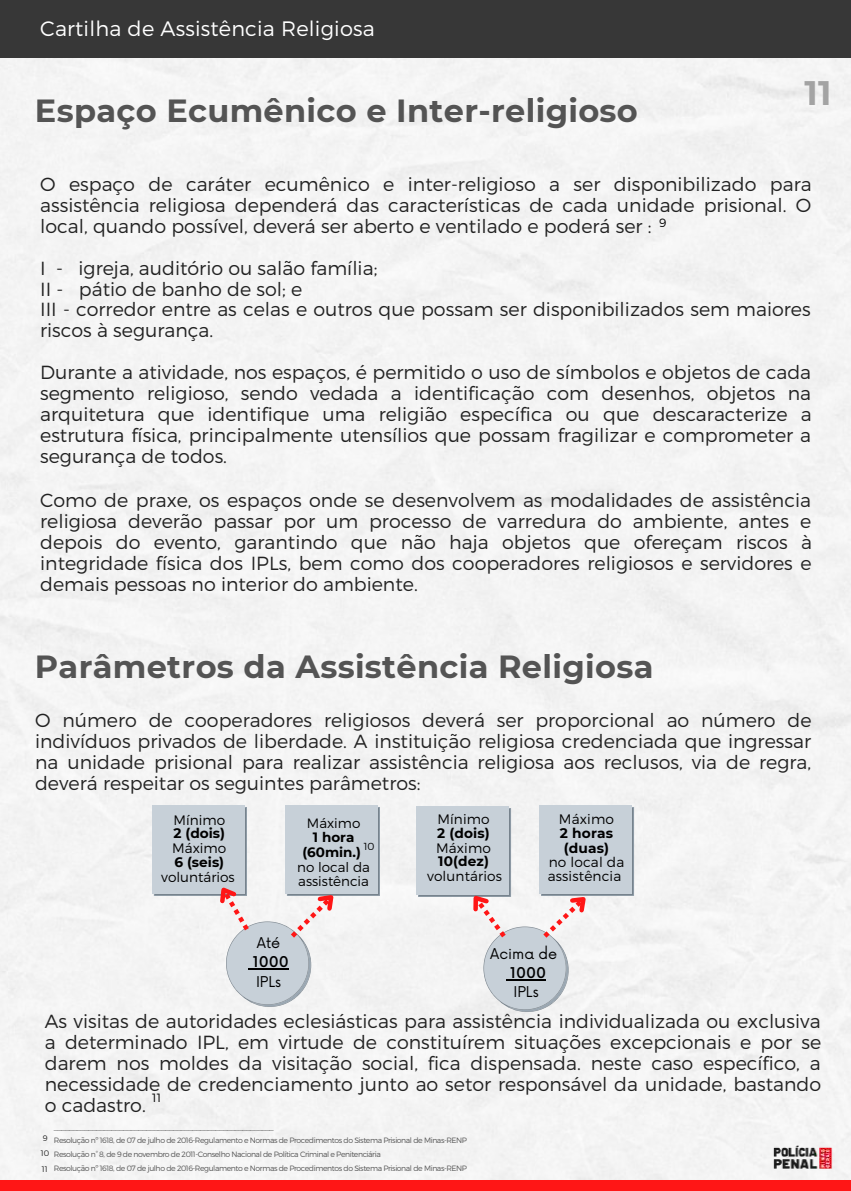
<style>
.page{position:relative;width:851px;height:1191px;background:#fff}
.page>*{position:absolute;margin:0;border:0;box-sizing:border-box;transform-origin:0 0}
.t1{font:700 34px "Montserrat";color:#a3a3a3}
.t2{font:700 32px "Montserrat";letter-spacing:.01em;color:#545454}
.t3{font:300 20.8px "Montserrat";letter-spacing:.01em;color:#fff}
.t4{font:300 19px/21px "Montserrat";color:#222;text-align:justify}
.t5{font:14.6px "Now";color:#000}
.t6{font:500 14.6px "Now";color:#000}
.t7{font:300 13.8px/13.6px "Montserrat";letter-spacing:.01em;color:#000}
.t8{font:700 13.8px/14.6px "Montserrat";letter-spacing:.01em;color:#000}
.t9{font:300 13.6px/13.8px "Montserrat";color:#000}
.t10{font:700 13.6px/14.8px "Montserrat";color:#000;text-align:center}
.t11{font:300 12px "Montserrat";color:#000}
.t12{font:300 10.2px "Montserrat";color:#000}
.t13{font:300 8px/15.4px "Montserrat";color:#222}
.t14{font:300 7.6px/14.2px "Montserrat";letter-spacing:-.055em;color:#545454}
</style>
<div class="page">
<div style="left:0;top:57px;width:850px;height:1124px;background:#f4f4f4"></div>
<img style="left:768px;top:1141px;width:67px;height:33px">
<div style="left:0;top:1181px;width:850px;height:9px;background:#ff1616"></div>
<div style="left:0;top:0;width:850px;height:57px;background:#373737"></div>
<div style="left:152px;top:805px;width:92px;height:88px;background:#c7d0d8"></div>
<div style="left:416px;top:806px;width:92px;height:88px;background:#c7d0d8"></div>
<div style="left:538px;top:805px;width:93px;height:88px;background:#c7d0d8"></div>
<div style="left:285px;top:805px;width:92px;height:88px;background:#c7d0d8"></div>
<svg style="left:154px;top:807px;width:226px;height:200px"></svg>
<svg style="left:418px;top:807px;width:215px;height:205px"></svg>
<p class="t3" style="left:40px;top:15px;width:336px">Cartilha de Assistência Religiosa</p>
<h2 class="t2" style="left:35px;top:91px;width:604px">Espaço Ecumênico e Inter-religioso</h2>
<h1 class="t1" style="left:804px;top:72px;width:28px">11</h1>
<p class="t4" style="left:40px;top:172px;width:772px">O espaço de caráter ecumênico e inter-religioso a ser disponibilizado para assistência religiosa dependerá das características de cada unidade prisional. O local, quando possível, deverá ser aberto e ventilado e poderá ser :</p>
<p class="t4" style="left:40px;top:256px;width:771px;text-align:left">I - igreja, auditório ou salão família;<br>II - pátio de banho de sol; e<br>III - corredor entre as celas e outros que possam ser disponibilizados sem maiores riscos à segurança.</p>
<p class="t4" style="left:40px;top:361px;width:772px">Durante a atividade, nos espaços, é permitido o uso de símbolos e objetos de cada segmento religioso, sendo vedada a identificação com desenhos, objetos na arquitetura que identifique uma religião específica ou que descaracterize a estrutura física, principalmente utensílios que possam fragilizar e comprometer a segurança de todos.</p>
<p class="t4" style="left:40px;top:489px;width:773px">Como de praxe, os espaços onde se desenvolvem as modalidades de assistência religiosa deverão passar por um processo de varredura do ambiente, antes e depois do evento, garantindo que não haja objetos que ofereçam riscos à integridade física dos IPLs, bem como dos cooperadores religiosos e servidores e demais pessoas no interior do ambiente.</p>
<p class="t11" style="left:658px;top:215px;width:9px">9</p>
<h2 class="t2" style="left:35px;top:647px;width:619px">Parâmetros da Assistência Religiosa</h2>
<p class="t4" style="left:35px;top:708px;width:777px">O número de cooperadores religiosos deverá ser proporcional ao número de indivíduos privados de liberdade. A instituição religiosa credenciada que ingressar na unidade prisional para realizar assistência religiosa aos reclusos, via de regra, deverá respeitar os seguintes parâmetros:</p>
<p class="t9" style="left:173px;top:812px;width:53px">Mínimo</p>
<p class="t10" style="left:173px;top:826px;width:53px">2 (dois)</p>
<p class="t9" style="left:172px;top:841px;width:56px">Máximo</p>
<p class="t10" style="left:174px;top:854px;width:51px">6 (seis)</p>
<p class="t9" style="left:161px;top:869px;width:75px">voluntários</p>
<p class="t9" style="left:307px;top:816px;width:55px">Máximo</p>
<p class="t10" style="left:302px;top:830px;width:60px">1 hora (60min.)</p>
<p class="t9" style="left:297px;top:860px;width:74px">no local da assistência</p>
<p class="t12" style="left:363px;top:840px;width:12px">10</p>
<p class="t5" style="left:257px;top:935px;width:25px">Até</p>
<p class="t6" style="left:253px;top:954px;width:37px">1000</p>
<p class="t5" style="left:256px;top:973px;width:27px">IPLs</p>
<p class="t9" style="left:437px;top:812px;width:54px">Mínimo</p>
<p class="t10" style="left:437px;top:826px;width:54px">2 (dois)</p>
<p class="t9" style="left:436px;top:840px;width:56px">Máximo</p>
<p class="t10" style="left:438px;top:854px;width:52px">10(dez)</p>
<p class="t9" style="left:427px;top:868px;width:76px">voluntários</p>
<p class="t7" style="left:558px;top:812px;width:57px">Máximo</p>
<p class="t8" style="left:559px;top:826px;width:55px">2 horas (duas)</p>
<p class="t7" style="left:547px;top:855px;width:78px">no local da assistência</p>
<p class="t5" style="left:490px;top:945px;width:69px">Acima de</p>
<p class="t6" style="left:510px;top:965px;width:37px">1000</p>
<p class="t5" style="left:513px;top:984px;width:27px">IPLs</p>
<p class="t4" style="left:45px;top:1010px;width:777px">As visitas de autoridades eclesiásticas para assistência individualizada ou exclusiva a determinado IPL, em virtude de constituírem situações excepcionais e por se darem nos moldes da visitação social, fica dispensada. neste caso específico, a necessidade de credenciamento junto ao setor responsável da unidade, bastando o cadastro.</p>
<p class="t11" style="left:152px;top:1090px;width:11px">11</p>
<p class="t14" style="left:54px;top:1118px;width:414px">_________________________________________________________<br>Resolução nº 1618, de 07 de julho de 2016-Regulamento e Normas de Procedimentos do Sistema Prisional de Minas-RENP Resolução n° 8, de 9 de novembro de 2011-Conselho Nacional de Política Criminal e Penitenciária<br>Resolução nº 1618, de 07 de julho de 2016-Regulamento e Normas de Procedimentos do Sistema Prisional de Minas-RENP</p>
<p class="t13" style="left:41px;top:1130px;width:10px">9<br>10<br>11</p>
</div>
